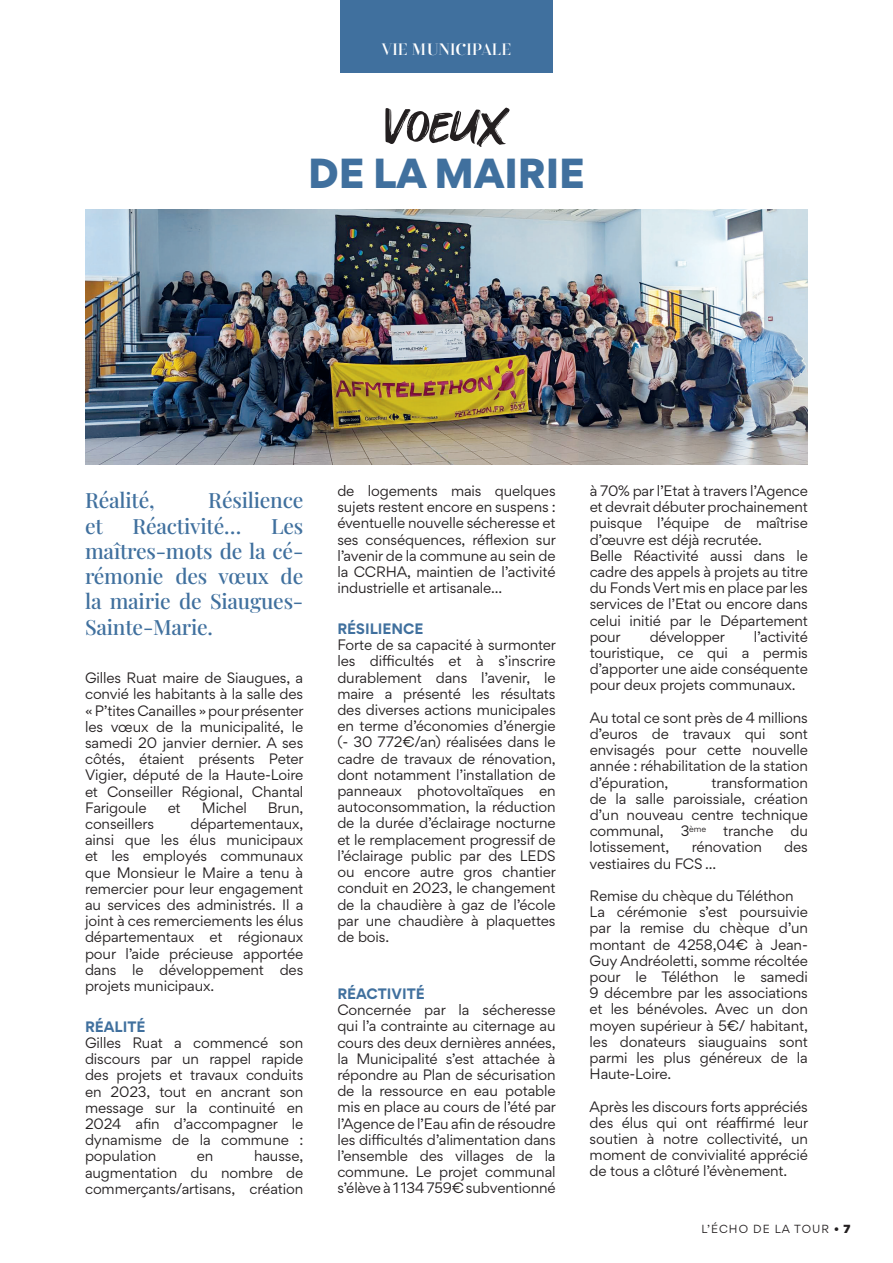
<style>
.page{position:relative;width:893px;height:1263px;background:#fff}
.page>*{position:absolute;margin:0;border:0;box-sizing:border-box;transform-origin:0 0}
.t1{font:52.5px "Grotters";letter-spacing:-.03em;color:#231f20}
.t2{font:900 37.5px "Gordita";color:#40709e}
.t3{font:500 21px/25.2px "Playfair Display";letter-spacing:-.01em;color:#40709e;text-align:justify}
.t4{font:16.5px "Flabbergast";letter-spacing:-.03em;color:#fff}
.t5{font:13.5px/16.2px "Gordita";letter-spacing:-.01em;color:#231f20;text-align:justify}
.t6{font:700 13.5px "Gordita";color:#40709e}
.t7{font:10.5px "Gordita";letter-spacing:.1em;color:#231f20}
.s1{font-weight:900}
</style>
<div class="page">
<img style="left:85px;top:209px;width:723px;height:255px">
<div style="left:340px;top:0;width:213px;height:72px;background:#40709e"></div>
<p class="t4" style="left:381px;top:38px;width:132px">VIE MUNICIPALE</p>
<h1 class="t1" style="left:385px;top:98px;width:124px">VOEUX</h1>
<h2 class="t2" style="left:308px;top:142px;width:278px">DE LA MAIRIE</h2>
<h3 class="t3" style="left:85px;top:486px;width:71px">Réalité,</h3>
<h3 class="t3" style="left:208px;top:486px;width:97px">Résilience</h3>
<h3 class="t3" style="left:85px;top:511px;width:19px">et</h3>
<h3 class="t3" style="left:132px;top:511px;width:110px">Réactivité…</h3>
<h3 class="t3" style="left:85px;top:511px;width:220px;text-indent:186px">Les maîtres-mots de la cé&shy;rémonie des vœux de la mairie de Siaugues-Sainte-Marie.</h3>
<p class="t5" style="left:85px;top:669px;width:220px">Gilles Ruat maire de Siaugues, a convié les habitants à la salle des « P’tites Canailles » pour présenter les vœux de la municipalité, le samedi 20 janvier dernier. A ses côtés, étaient présents Peter Vigier, député de la Haute-Loire et Conseiller Régional, Chantal Farigoule</p>
<p class="t5" style="left:168px;top:799px;width:15px">et</p>
<p class="t5" style="left:202px;top:799px;width:47px">Michel</p>
<p class="t5" style="left:268px;top:799px;width:37px">Brun,</p>
<p class="t5" style="left:85px;top:815px;width:71px">conseillers</p>
<p class="t5" style="left:85px;top:815px;width:220px;text-indent:105px">départementaux, ainsi que les élus municipaux et les employés communaux que Monsieur le Maire a tenu à remercier pour leur engagement au services des administrés. Il a joint à ces remerciements les élus départementaux et régionaux pour l’aide précieuse apportée dans le développement des projets municipaux.</p>
<p class="t6" style="left:85px;top:1016px;width:62px">RÉALITÉ</p>
<p class="t5" style="left:85px;top:1034px;width:220px">Gilles Ruat a commencé son discours par un rappel rapide des projets et travaux conduits en 2023, tout en ancrant son message sur la continuité en 2024 afin d’accompagner le dynamisme de la commune : population</p>
<p class="t5" style="left:85px;top:1148px;width:220px;text-indent:169px">hausse, augmentation du nombre de commerçants/artisans, création</p>
<p class="t5" style="left:197px;top:1148px;width:18px">en</p>
<p class="t5" style="left:337px;top:482px;width:220px">de logements mais quelques sujets restent encore en suspens : éventuelle nouvelle sécheresse et ses conséquences, réflexion sur l’avenir de la commune au sein de la CCRHA, maintien de l’activité industrielle et artisanale...</p>
<p class="t6" style="left:337px;top:618px;width:87px">RÉSILIENCE</p>
<p class="t5" style="left:337px;top:637px;width:220px">Forte de sa capacité à surmonter les difficultés et à s’inscrire durablement dans l’avenir, le maire a présenté les résultats des diverses actions municipales en terme d’économies d’énergie (- 30 772€/an) réalisées dans le cadre de travaux de rénovation, dont notamment l’installation de panneaux photovoltaïques en autoconsommation, la réduction de la durée d’éclairage nocturne et le remplacement progressif de l’éclairage public par des LEDS ou encore autre gros chantier conduit en 2023, le changement de la chaudière à gaz de l’école par une chaudière à plaquettes de bois.</p>
<p class="t6" style="left:337px;top:983px;width:89px">RÉACTIVITÉ</p>
<p class="t5" style="left:337px;top:1001px;width:220px">Concernée par la sécheresse qui l’a contrainte au citernage au cours des deux dernières années, la Municipalité s’est attachée à répondre au Plan de sécurisation de la ressource en eau potable mis en place au cours de l’été par l’Agence de l’Eau afin de résoudre les difficultés d’alimentation dans l’ensemble des villages de la commune. Le projet communal s’élève à 1 134 759€ subventionné</p>
<p class="t5" style="left:590px;top:482px;width:220px;text-align:left">à 70% par l’Etat à travers l’Agence et devrait débuter prochainement puisque l’équipe de maîtrise d’œuvre est déjà recrutée.<br>Belle Réactivité aussi dans le cadre des appels à projets au titre du Fonds Vert mis en place par les services de l’Etat ou encore dans celui initié par le Département pour</p>
<p class="t5" style="left:590px;top:628px;width:220px;text-indent:164px">l’activité touristique, ce qui a permis d’apporter une aide conséquente pour deux projets communaux.</p>
<p class="t5" style="left:590px;top:709px;width:220px">Au total ce sont près de 4 millions d’euros de travaux qui sont envisagés pour cette nouvelle année : réhabilitation de la station d’épuration,</p>
<p class="t5" style="left:650px;top:628px;width:77px">développer</p>
<p class="t5" style="left:590px;top:774px;width:220px;text-indent:122px">transformation de la salle paroissiale, création d’un nouveau centre technique communal, 3<sup>ème</sup></p>
<p class="t5" style="left:723px;top:822px;width:86px">tranche du</p>
<p class="t5" style="left:590px;top:839px;width:81px">lotissement,</p>
<p class="t5" style="left:692px;top:839px;width:72px">rénovation</p>
<p class="t5" style="left:784px;top:839px;width:25px">des</p>
<p class="t5" style="left:590px;top:855px;width:128px">vestiaires du FCS ...</p>
<p class="t5" style="left:590px;top:887px;width:220px;text-align:left">Remise du chèque du Téléthon<br>La cérémonie s’est poursuivie par la remise du chèque d’un montant de 4258,04€ à Jean-<br>Guy Andréoletti, somme récoltée pour le Téléthon le samedi<br>9 décembre par les associations et les bénévoles. Avec un don moyen supérieur à 5€/ habitant, les donateurs siauguains sont parmi les plus généreux de la<br>Haute-Loire.</p>
<p class="t5" style="left:590px;top:1098px;width:220px">Après les discours forts appréciés des élus qui ont réaffirmé leur soutien à notre collectivité, un moment de convivialité apprécié de tous a clôturé l’évènement.</p>
<p class="t7" style="left:701px;top:1221px;width:150px">L’ÉCHO DE LA TOUR <span class="s1">• 7</span></p>
</div>
